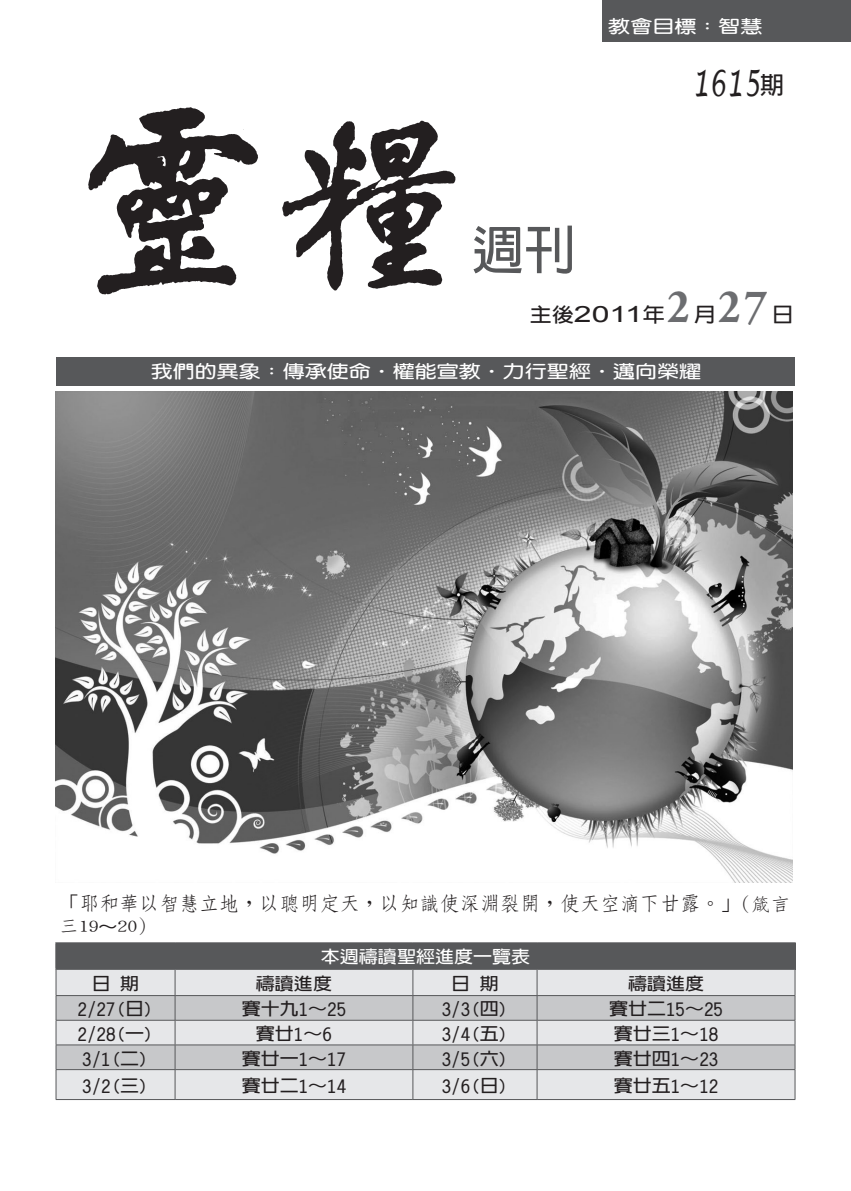
<style>
.page{position:relative;width:851px;height:1191px;background:#fff}
.page>*{position:absolute;margin:0;border:0;box-sizing:border-box;transform-origin:0 0}
.t1{font:700 52px "New Gothic";color:#57585a}
.t2{font:700 48px "Adobe Garamond";color:#6c6d70;scale:.9 1}
.t3{font:italic 36px "Lucida Handwriting";color:#231f20;scale:.7 1}
.t4{font:22.4px "Arial";color:#231f20;scale:1.43 1}
.t5{font:500 20px "Nan Sung";color:#231f20}
.t6{font:700 19.8px "New Gothic";color:#231f20;scale:1.11 1}
.t7{font:500 18px "Zen Kai";color:#231f20;scale:1.11 1}
.t8{font:700 17.6px "Yen Round";color:#fff;scale:1.25 1}
.t9{font:700 17px "New Gothic";color:#231f20;scale:1.11 1}
.t10{font:700 17px "New Gothic";color:#fff;scale:1.11 1}
.s1{font-family:"New Gothic";font-weight:700;font-style:normal;font-size:24px}
.s2{font-family:"New Gothic";font-weight:700;font-size:19.8px}
.s3{font-size:18px}
.s4{font-family:"Nan Sung"}
.s5{font-family:"New Gothic";font-weight:700;font-size:17px}
</style>
<div class="page">
<div style="left:602px;top:0;width:248px;height:42px;background:#57585a"></div>
<div style="left:57px;top:358px;width:738px;height:28px;background:#57585a"></div>
<img style="left:88px;top:107px;width:368px;height:188px">
<div style="left:56px;top:943px;width:738px;height:26px;background:#57585a"></div>
<div style="left:57px;top:969px;width:737px;height:130px;background:#e6e7e9"></div>
<svg style="left:57px;top:996px;width:737px;height:73px;fill:#c7c8ca"></svg>
<hr style="left:55px;top:942px;width:120px;height:1px;background:#57585a">
<hr style="left:55px;top:943px;width:2px;height:25px;background:#57585a">
<hr style="left:175px;top:942px;width:238px;height:1px;background:#57585a">
<hr style="left:413px;top:942px;width:124px;height:1px;background:#57585a">
<hr style="left:537px;top:942px;width:258px;height:1px;background:#57585a">
<hr style="left:55px;top:968px;width:120px;height:1px;background:#57585a">
<hr style="left:56px;top:995px;width:119px;height:1px;background:#57585a">
<hr style="left:175px;top:995px;width:238px;height:1px;background:#57585a">
<hr style="left:413px;top:995px;width:124px;height:1px;background:#57585a">
<hr style="left:537px;top:995px;width:258px;height:1px;background:#57585a">
<hr style="left:56px;top:1020px;width:119px;height:1px;background:#57585a">
<hr style="left:175px;top:1020px;width:238px;height:1px;background:#57585a">
<hr style="left:413px;top:1020px;width:124px;height:1px;background:#57585a">
<hr style="left:537px;top:1020px;width:258px;height:1px;background:#57585a">
<hr style="left:56px;top:1044px;width:119px;height:1px;background:#57585a">
<hr style="left:175px;top:1044px;width:238px;height:1px;background:#57585a">
<hr style="left:413px;top:1044px;width:124px;height:1px;background:#57585a">
<hr style="left:537px;top:1044px;width:258px;height:1px;background:#57585a">
<hr style="left:56px;top:1069px;width:119px;height:1px;background:#57585a">
<svg style="left:56px;top:969px;width:1px;height:130px"></svg>
<hr style="left:175px;top:1069px;width:238px;height:1px;background:#57585a">
<svg style="left:175px;top:969px;width:1px;height:130px"></svg>
<hr style="left:413px;top:1069px;width:124px;height:1px;background:#57585a">
<svg style="left:412px;top:969px;width:1px;height:130px"></svg>
<hr style="left:537px;top:1069px;width:258px;height:1px;background:#57585a">
<svg style="left:536px;top:969px;width:1px;height:130px"></svg>
<svg style="left:794px;top:943px;width:1px;height:156px"></svg>
<hr style="left:56px;top:1099px;width:119px;height:1px;background:#57585a">
<hr style="left:175px;top:1099px;width:238px;height:1px;background:#57585a">
<hr style="left:413px;top:1099px;width:124px;height:1px;background:#57585a">
<hr style="left:537px;top:1099px;width:258px;height:1px;background:#57585a">
<img style="left:56px;top:391px;width:736px;height:491px">
<p class="t8" style="left:608px;top:18px;width:125px">教會目標：智慧</p>
<h1 class="t1" style="left:472px;top:224px;width:105px">週刊</h1>
<h3 class="t3" style="left:692px;top:61px;width:133px">1615<span class="s1">期</span></h3>
<h2 class="t2" style="left:667px;top:281px;width:26px">2</h2>
<h2 class="t2" style="left:718px;top:281px;width:56px">27</h2>
<h3 class="t4" style="left:530px;top:301px;width:96px"><span class="s2">主後</span>2011<span class="s2">年</span></h3>
<p class="t6" style="left:771px;top:304px;width:21px">日</p>
<p class="t6" style="left:693px;top:304px;width:21px">月</p>
<p class="t8" style="left:151px;top:363px;width:441px">我們的異象：傳承使命·權能宣教·力行聖經·邁向榮耀</p>
<p class="t5" style="left:59px;top:893px;width:732px">「耶和華以智慧立地，以聰明定天，以知識使深淵裂開，使天空滴下甘露。」<span class="s3">(箴言</span></p>
<p class="t7" style="left:59px;top:917px;width:81px"><span class="s4">三</span>19<span class="s5">∼</span>20<span class="s4">)</span></p>
<p class="t10" style="left:321px;top:947px;width:190px">本週禱讀聖經進度一覽表</p>
<p class="t9" style="left:92px;top:975px;width:44px">日 期</p>
<p class="t9" style="left:256px;top:975px;width:70px">禱讀進度</p>
<p class="t9" style="left:451px;top:975px;width:44px">日 期</p>
<p class="t9" style="left:628px;top:975px;width:70px">禱讀進度</p>
<p class="t9" style="left:77px;top:1000px;width:70px">2/27(日)</p>
<p class="t9" style="left:242px;top:1000px;width:96px">賽十九1∼25</p>
<p class="t9" style="left:441px;top:1000px;width:61px">3/3(四)</p>
<p class="t9" style="left:609px;top:1000px;width:104px">賽廿二15∼25</p>
<p class="t9" style="left:77px;top:1025px;width:70px">2/28(一)</p>
<p class="t9" style="left:256px;top:1025px;width:70px">賽廿1∼6</p>
<p class="t9" style="left:441px;top:1025px;width:61px">3/4(五)</p>
<p class="t9" style="left:613px;top:1025px;width:96px">賽廿三1∼18</p>
<p class="t9" style="left:82px;top:1049px;width:61px">3/1(二)</p>
<p class="t9" style="left:242px;top:1049px;width:96px">賽廿一1∼17</p>
<p class="t9" style="left:441px;top:1049px;width:61px">3/5(六)</p>
<p class="t9" style="left:613px;top:1049px;width:96px">賽廿四1∼23</p>
<p class="t9" style="left:82px;top:1076px;width:61px">3/2(三)</p>
<p class="t9" style="left:242px;top:1076px;width:96px">賽廿二1∼14</p>
<p class="t9" style="left:441px;top:1076px;width:61px">3/6(日)</p>
<p class="t9" style="left:613px;top:1076px;width:96px">賽廿五1∼12</p>
</div>
